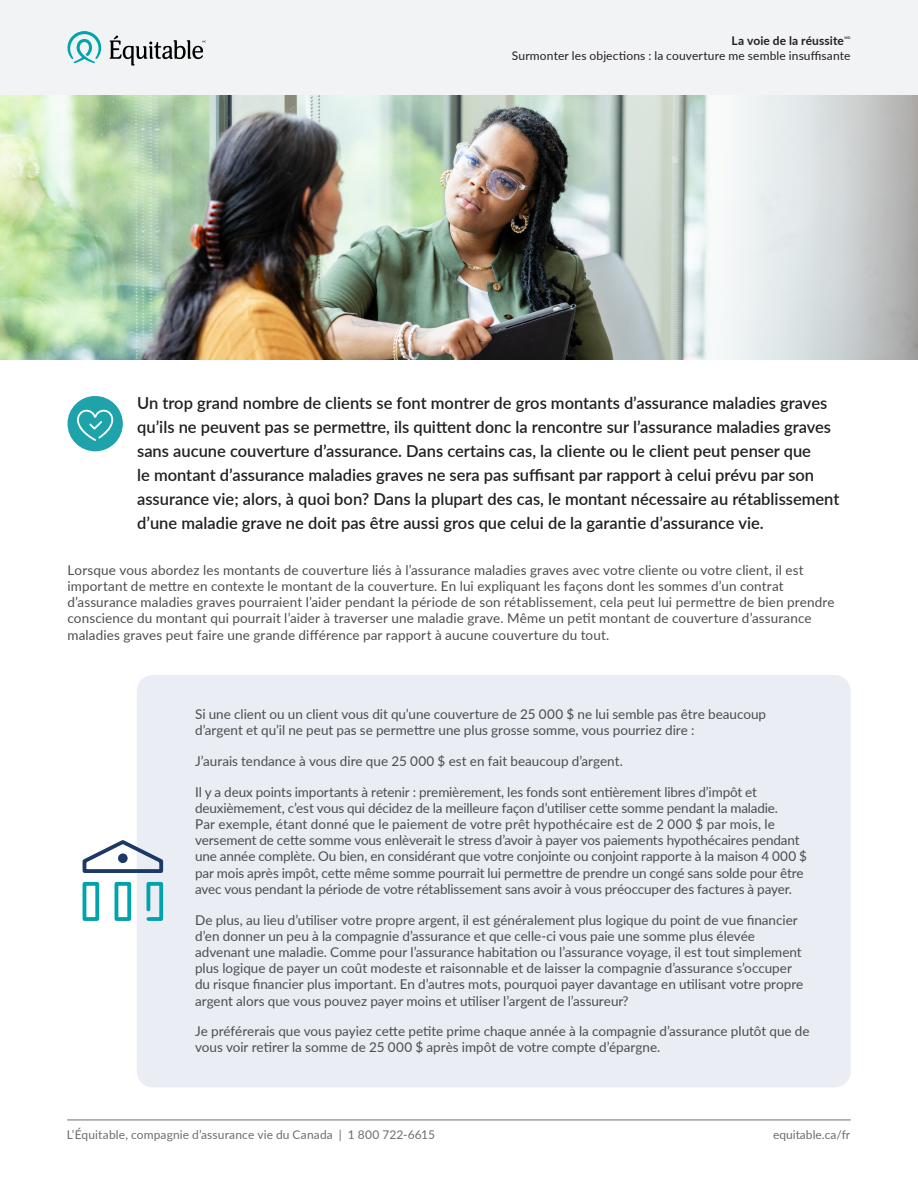
<style>
.page{position:relative;width:918px;height:1188px;background:#fff}
.page>*{position:absolute;margin:0;border:0;box-sizing:border-box;transform-origin:0 0}
.t1{font:600 16.5px/24px "Lato";color:#231f20}
.t2{font:13.5px/16.2px "Lato";letter-spacing:-.005em;color:#4b4c4d}
.t3{font:13.5px/16.2px "Lato";letter-spacing:.01em;color:#4d4d4d}
.t4{font:12px "Lato";letter-spacing:.01em;color:#6c6d70}
.t5{font:12px "Lato";letter-spacing:.01em;color:#231f20}
.t6{font:700 12px "Lato";letter-spacing:.01em;color:#231f20}
.t7{font:700 3.45px "Lato";color:#231f20}
</style>
<div class="page">
<div style="left:68px;top:396px;width:55px;height:55px;background:#1fa3ab;border-radius:50%"></div>
<div style="left:137px;top:675px;width:714px;height:412px;background:#eaeef4;border-radius:16px"></div>
<img style="left:0;top:94px;width:918px;height:266px">
<svg style="left:82px;top:840px;width:82px;height:81px"></svg>
<div style="left:118px;top:853px;width:10px;height:10px;background:#1c3866;border-radius:50%"></div>
<svg style="left:77px;top:409px;width:36px;height:32px"></svg>
<div style="left:0;top:0;width:918px;height:94px;background:#f2f3f4"></div>
<svg style="left:68px;top:31px;width:34px;height:32px"></svg>
<svg style="left:110px;top:36px;width:96px;height:30px"></svg>
<hr style="left:67px;top:1120px;width:784px;height:1px;background:#6c6d70">
<p class="t6" style="left:732px;top:32px;width:114px">La voie de la réussite</p>
<p class="t7" style="left:844px;top:36px;width:8px">MD</p>
<p class="t5" style="left:512px;top:47px;width:340px">Surmonter les objections : la couverture me semble insuffisante</p>
<p class="t1" style="left:137px;top:391px;width:704px">Un trop grand nombre de clients se font montrer de gros montants d’assurance maladies graves qu’ils ne peuvent pas se permettre, ils quittent donc la rencontre sur l’assurance maladies graves sans aucune couverture d’assurance. Dans certains cas, la cliente ou le client peut penser que<br>le montant d’assurance maladies graves ne sera pas suffisant par rapport à celui prévu par son assurance vie; alors, à quoi bon? Dans la plupart des cas, le montant nécessaire au rétablissement d’une maladie grave ne doit pas être aussi gros que celui de la garantie d’assurance vie.</p>
<p class="t3" style="left:68px;top:561px;width:769px">Lorsque vous abordez les montants de couverture liés à l’assurance maladies graves avec votre cliente ou votre client, il est important de mettre en contexte le montant de la couverture. En lui expliquant les façons dont les sommes d’un contrat d’assurance maladies graves pourraient l’aider pendant la période de son rétablissement, cela peut lui permettre de bien prendre conscience du montant qui pourrait l’aider à traverser une maladie grave. Même un petit montant de couverture d’assurance maladies graves peut faire une grande différence par rapport à aucune couverture du tout.</p>
<p class="t2" style="left:195px;top:705px;width:573px">Si une client ou un client vous dit qu’une couverture de 25 000 $ ne lui semble pas être beaucoup d’argent et qu’il ne peut pas se permettre une plus grosse somme, vous pourriez dire :</p>
<p class="t2" style="left:195px;top:752px;width:429px">J’aurais tendance à vous dire que 25 000 $ est en fait beaucoup d’argent.</p>
<p class="t2" style="left:195px;top:783px;width:613px">Il y a deux points importants à retenir : premièrement, les fonds sont entièrement libres d’impôt et deuxièmement, c’est vous qui décidez de la meilleure façon d’utiliser cette somme pendant la maladie.<br>Par exemple, étant donné que le paiement de votre prêt hypothécaire est de 2 000 $ par mois, le versement de cette somme vous enlèverait le stress d’avoir à payer vos paiements hypothécaires pendant une année complète. Ou bien, en considérant que votre conjointe ou conjoint rapporte à la maison 4 000 $ par mois après impôt, cette même somme pourrait lui permettre de prendre un congé sans solde pour être avec vous pendant la période de votre rétablissement sans avoir à vous préoccuper des factures à payer.</p>
<p class="t2" style="left:195px;top:911px;width:610px">De plus, au lieu d’utiliser votre propre argent, il est généralement plus logique du point de vue financier d’en donner un peu à la compagnie d’assurance et que celle-ci vous paie une somme plus élevée advenant une maladie. Comme pour l’assurance habitation ou l’assurance voyage, il est tout simplement plus logique de payer un coût modeste et raisonnable et de laisser la compagnie d’assurance s’occuper du risque financier plus important. En d’autres mots, pourquoi payer davantage en utilisant votre propre argent alors que vous pouvez payer moins et utiliser l’argent de l’assureur?</p>
<p class="t2" style="left:195px;top:1023px;width:616px">Je préférerais que vous payiez cette petite prime chaque année à la compagnie d’assurance plutôt que de vous voir retirer la somme de 25 000 $ après impôt de votre compte d’épargne.</p>
<p class="t4" style="left:67px;top:1126px;width:370px">L’Équitable, compagnie d’assurance vie du Canada | 1 800 722-6615</p>
<p class="t4" style="left:773px;top:1126px;width:79px">equitable.ca/fr</p>
</div>
